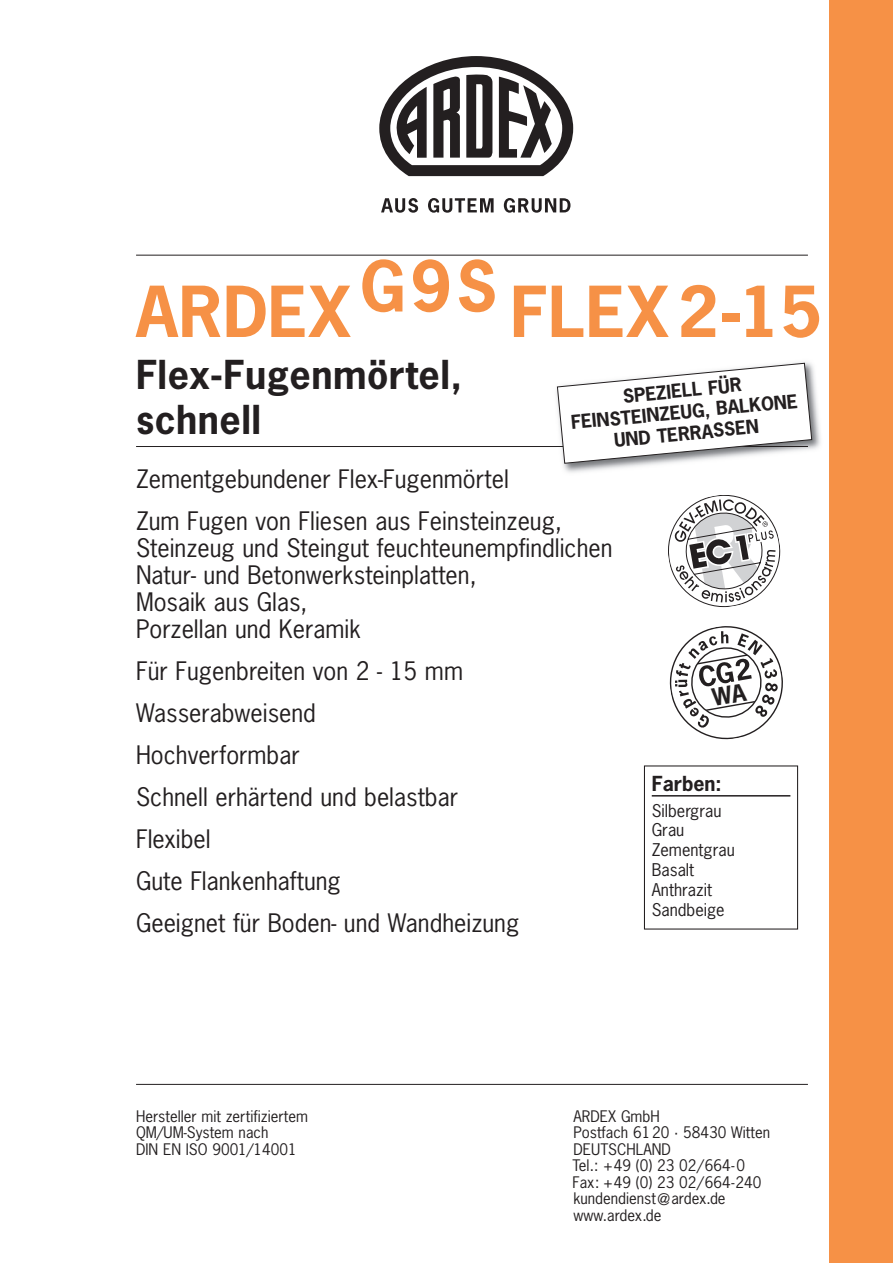
<style>
.page{position:relative;width:893px;height:1263px;background:#fff}
.page>*{position:absolute;margin:0;border:0;box-sizing:border-box;transform-origin:0 0}
.t1{font:700 66px "News Gothic";letter-spacing:.01em;color:#f69146}
.t2{font:700 37.5px/45px "News Gothic";letter-spacing:.01em;color:#231f20}
.t3{font:24px/41.8px "News Gothic";color:#231f20}
.t4{font:700 19.5px "News Gothic";color:#231f20}
.t5{font:700 18px/21.6px "News Gothic";color:#231f20;text-align:center}
.t6{font:16.5px/19.8px "News Gothic";color:#231f20}
.t7{font:15px/16.5px "News Gothic";color:#231f20}
</style>
<div class="page">
<div style="left:829px;top:0;width:64px;height:1263px;background:#f69146"></div>
<hr style="left:136px;top:1084px;width:672px;height:1px;background:#231f20">
<hr style="left:136px;top:255px;width:672px;height:1px;background:#231f20">
<hr style="left:136px;top:446px;width:672px;height:1px;background:#231f20">
<svg style="left:379px;top:56px;width:194px;height:120px"></svg>
<svg style="left:381px;top:198px;width:37px;height:15px"></svg>
<svg style="left:428px;top:198px;width:66px;height:15px"></svg>
<svg style="left:504px;top:198px;width:66px;height:15px"></svg>
<div style="left:644px;top:765px;width:154px;height:164px;border:1px solid #231f20"></div>
<hr style="left:652px;top:795px;width:138px;height:1px;background:#231f20">
<img style="left:556px;top:365px;width:265px;height:108px">
<svg style="left:557px;top:362px;width:255px;height:102px"></svg>
<svg style="left:668px;top:495px;width:113px;height:113px"></svg>
<svg style="left:670px;top:626px;width:113px;height:113px"></svg>
<h1 class="t1" style="left:136px;top:276px;width:687px">ARDEXG9S FLEX2-15</h1>
<h2 class="t2" style="left:136px;top:353px;width:328px">Flex-Fugenmörtel, schnell</h2>
<p class="t5" style="left:568px;top:390px;width:229px;rotate:-5deg">SPEZIELL FÜR<br>FEINSTEINZEUG, BALKONE<br>UND TERRASSEN</p>
<p class="t3" style="left:136px;top:459px;width:427px">Zementgebundener Flex-Fugenmörtel<br>Zum Fugen von Fliesen aus Feinsteinzeug,</p>
<p class="t3" style="left:136px;top:535px;width:478px;line-height:27px">Steinzeug und Steingut feuchteunempfindlichen<br>Natur- und Betonwerksteinplatten,<br>Mosaik aus Glas,<br>Porzellan und Keramik</p>
<p class="t3" style="left:136px;top:651px;width:385px">Für Fugenbreiten von 2 - 15 mm<br>Wasserabweisend<br>Hochverformbar<br>Schnell erhärtend und belastbar<br>Flexibel<br>Gute Flankenhaftung<br>Geeignet für Boden- und Wandheizung</p>
<p class="t4" style="left:652px;top:773px;width:71px">Farben:</p>
<p class="t6" style="left:652px;top:801px;width:85px">Silbergrau<br>Grau<br>Zementgrau<br>Basalt<br>Anthrazit<br>Sandbeige</p>
<p class="t7" style="left:136px;top:1108px;width:173px">Hersteller mit zertifiziertem<br>QM/UM-System nach<br>DIN EN ISO 9001/14001</p>
<p class="t7" style="left:572px;top:1108px;width:199px">ARDEX GmbH<br>Postfach 6120 · 58430 Witten<br>DEUTSCHLAND<br>Tel.: +49 (0) 23 02/664-0<br>Fax: +49 (0) 23 02/664-240 kundendienst@ardex.de www.ardex.de</p>
</div>
